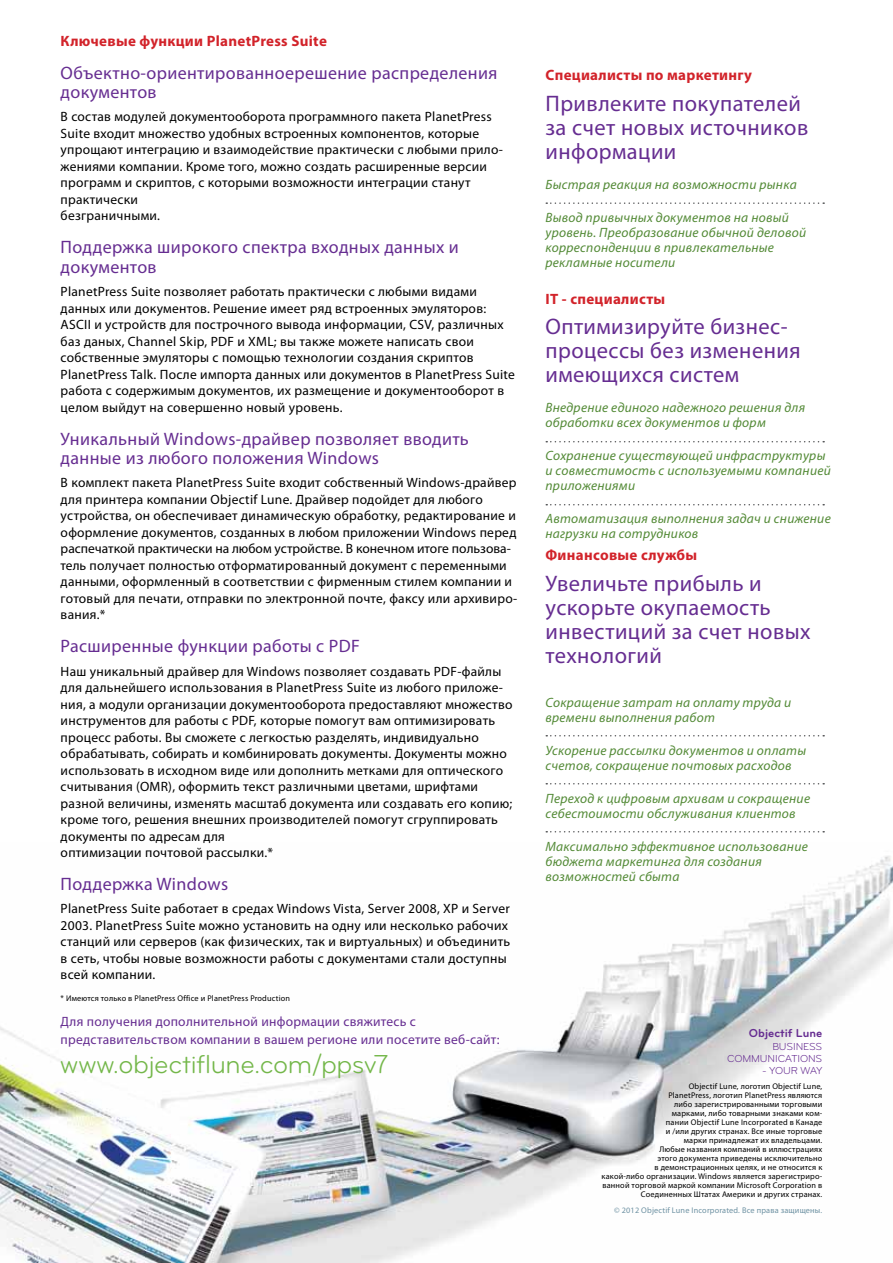
<style>
.page{position:relative;width:893px;height:1263px;background:#fff}
.page>*{position:absolute;margin:0;border:0;box-sizing:border-box;transform-origin:0 0}
.t1{font:27px "Bryant Pro";letter-spacing:-.015em;color:#74b74a}
.t2{font:22.5px/24px "Myriad Pro";letter-spacing:.02em;color:#662d91}
.t3{font:18px/19.5px "Myriad Pro";letter-spacing:.02em;color:#662d91}
.t4{font:700 15px "Myriad Pro";letter-spacing:.02em;color:#d2232a}
.t5{font:13.5px/16.5px "Myriad Pro";letter-spacing:.02em;color:#000}
.t6{font:italic 13.5px/15px "Myriad Pro";letter-spacing:.02em;color:#538a36}
.t7{font:13.5px/18px "Myriad Pro";letter-spacing:.02em;color:#662d91}
.t8{font:700 12px "Bryant Pro";color:#662d91}
.t9{font:10.5px/12px "Bryant Pro";letter-spacing:-.01em;color:#662d91;text-align:right}
.t10{font:8.25px/9px "Myriad Pro";letter-spacing:.02em;color:#000;text-align:right}
.t11{font:8.25px "Myriad Pro";letter-spacing:.02em;color:#6e92a3}
</style>
<div class="page">
<img style="left:0;top:856px;width:893px;height:407px">
<svg style="left:546px;top:202px;width:278px;height:2px"></svg>
<svg style="left:546px;top:441px;width:278px;height:1px"></svg>
<svg style="left:546px;top:504px;width:278px;height:1px"></svg>
<svg style="left:546px;top:735px;width:278px;height:1px"></svg>
<svg style="left:546px;top:783px;width:278px;height:1px"></svg>
<svg style="left:546px;top:831px;width:278px;height:1px"></svg>
<p class="t4" style="left:61px;top:31px;width:268px">Ключевые функции PlanetPress Suite</p>
<h3 class="t3" style="left:61px;top:62px;width:438px">Объектно-ориентированноерешение распределения документов</h3>
<p class="t5" style="left:61px;top:108px;width:444px">В состав модулей документооборота программного пакета PlanetPress Suite входит множество удобных встроенных компонентов, которые упрощают интеграцию и взаимодействие практически с любыми прило&shy;жениями компании. Кроме того, можно создать расширенные версии программ и скриптов, с которыми возможности интеграции станут практически<br>безграничными.</p>
<h3 class="t3" style="left:61px;top:237px;width:400px">Поддержка широкого спектра входных данных и документов</h3>
<p class="t5" style="left:61px;top:283px;width:456px">PlanetPress Suite позволяет работать практически с любыми видами данных или документов. Решение имеет ряд встроенных эмуляторов:<br>ASCII и устройств для построчного вывода информации, CSV, различных баз даных, Channel Skip, PDF и XML; вы также можете написать свои собственные эмуляторы с помощью технологии создания скриптов PlanetPress Talk. После импорта данных или документов в PlanetPress Suite работа с содержимым документов, их размещение и документооборот в целом выйдут на совершенно новый уровень.</p>
<h3 class="t3" style="left:61px;top:428px;width:410px">Уникальный Windows-драйвер позволяет вводить данные из любого положения Windows</h3>
<p class="t5" style="left:61px;top:474px;width:458px">В комплект пакета PlanetPress Suite входит собственный Windows-драйвер для принтера компании Objectif Lune. Драйвер подойдет для любого устройства, он обеспечивает динамическую обработку, редактирование и оформление документов, созданных в любом приложении Windows перед распечаткой практически на любом устройстве. В конечном итоге пользова&shy;тель получает полностью отформатированный документ с переменными данными, оформленный в соответствии с фирменным стилем компании и готовый для печати, отправки по электронной почте, факсу или архивиро&shy;вания.*</p>
<h3 class="t3" style="left:61px;top:636px;width:301px">Расширенные функции работы с PDF</h3>
<p class="t5" style="left:61px;top:663px;width:453px">Наш уникальный драйвер для Windows позволяет создавать PDF-файлы для дальнейшего использования в PlanetPress Suite из любого приложе&shy;ния, а модули организации документооборота предоставляют множество инструментов для работы с PDF, которые помогут вам оптимизировать процесс работы. Вы сможете с легкостью разделять, индивидуально обрабатывать, собирать и комбинировать документы. Документы можно использовать в исходном виде или дополнить метками для оптического считывания (OMR), оформить текст различными цветами, шрифтами разной величины, изменять масштаб документа или создавать его копию; кроме того, решения внешних производителей помогут сгруппировать документы по адресам для<br>оптимизации почтовой рассылки.*</p>
<h3 class="t3" style="left:61px;top:874px;width:169px">Поддержка Windows</h3>
<p class="t5" style="left:61px;top:900px;width:451px">PlanetPress Suite работает в средах Windows Vista, Server 2008, XP и Server 2003. PlanetPress Suite можно установить на одну или несколько рабочих станций или серверов (как физических, так и виртуальных) и объединить в сеть, чтобы новые возможности работы с документами стали доступны всей компании.</p>
<p class="t10" style="left:61px;top:994px;width:231px">* Имеются только в PlanetPress Office и PlanetPress Production</p>
<p class="t7" style="left:61px;top:1012px;width:440px">Для получения дополнительной информации свяжитесь с представительством компании в вашем регионе или посетите веб-сайт:</p>
<h1 class="t1" style="left:61px;top:1050px;width:329px">www.objectiflune.com/ppsv7</h1>
<p class="t4" style="left:545px;top:65px;width:208px">Специалисты по маркетингу</p>
<h2 class="t2" style="left:545px;top:91px;width:264px">Привлеките покупателей за счет новых источников информации</h2>
<p class="t6" style="left:545px;top:177px;width:253px">Быстрая реакция на возможности рынка</p>
<p class="t6" style="left:545px;top:210px;width:262px">Вывод привычных документов на новый уровень. Преобразование обычной деловой корреспонденции в привлекательные рекламные носители</p>
<p class="t4" style="left:545px;top:289px;width:121px">IT - специалисты</p>
<h2 class="t2" style="left:545px;top:315px;width:257px">Оптимизируйте бизнес&shy;процессы без изменения имеющихся систем</h2>
<p class="t6" style="left:545px;top:400px;width:261px">Внедрение единого надежного решения для обработки всех документов и форм</p>
<p class="t6" style="left:545px;top:448px;width:287px">Сохранение существующей инфраструктуры и совместимость с используемыми компанией приложениями</p>
<p class="t6" style="left:545px;top:511px;width:287px">Автоматизация выполнения задач и снижение нагрузки на сотрудников</p>
<p class="t4" style="left:545px;top:545px;width:153px">Финансовые службы</p>
<h2 class="t2" style="left:545px;top:571px;width:267px">Увеличьте прибыль и ускорьте окупаемость инвестиций за счет новых технологий</h2>
<p class="t6" style="left:545px;top:694px;width:247px">Сокращение затрат на оплату труда и времени выполнения работ</p>
<p class="t6" style="left:545px;top:742px;width:262px">Ускорение рассылки документов и оплаты счетов, сокращение почтовых расходов</p>
<p class="t6" style="left:545px;top:790px;width:266px">Переход к цифровым архивам и сокращение себестоимости обслуживания клиентов</p>
<p class="t6" style="left:545px;top:838px;width:264px">Максимально эффективное использование бюджета маркетинга для создания возможностей сбыта</p>
<p class="t8" style="left:749px;top:1027px;width:75px">Objectif Lune</p>
<p class="t9" style="left:727px;top:1040px;width:97px">BUSINESS<br>COMMUNICATIONS</p>
<p class="t9" style="left:762px;top:1064px;width:62px">- YOUR WAY</p>
<p class="t10" style="left:602px;top:1082px;width:222px">Objectif Lune, логотип Objectif Lune,<br>PlanetPress, логотип PlanetPress являются<br>либо зарегистрированными торговыми<br>марками, либо товарными знаками ком-<br>пании Objectif Lune Incorporated в Канаде<br>и /или других странах. Все иные торговые<br>марки принадлежат их владельцами.<br>Любые названия компаний в иллюстрациях<br>этого документа приведены исключительно<br>в демонстрационных целях, и не относится к<br>какой-либо организации. Windows является зарегистриро&shy;ванной торговой маркой компании Microsoft Corporation в Соединенных Штатах Америки и других странах.</p>
<p class="t11" style="left:614px;top:1205px;width:210px">© 2012 Objectif Lune Incorporated. Все права защищены.</p>
</div>
